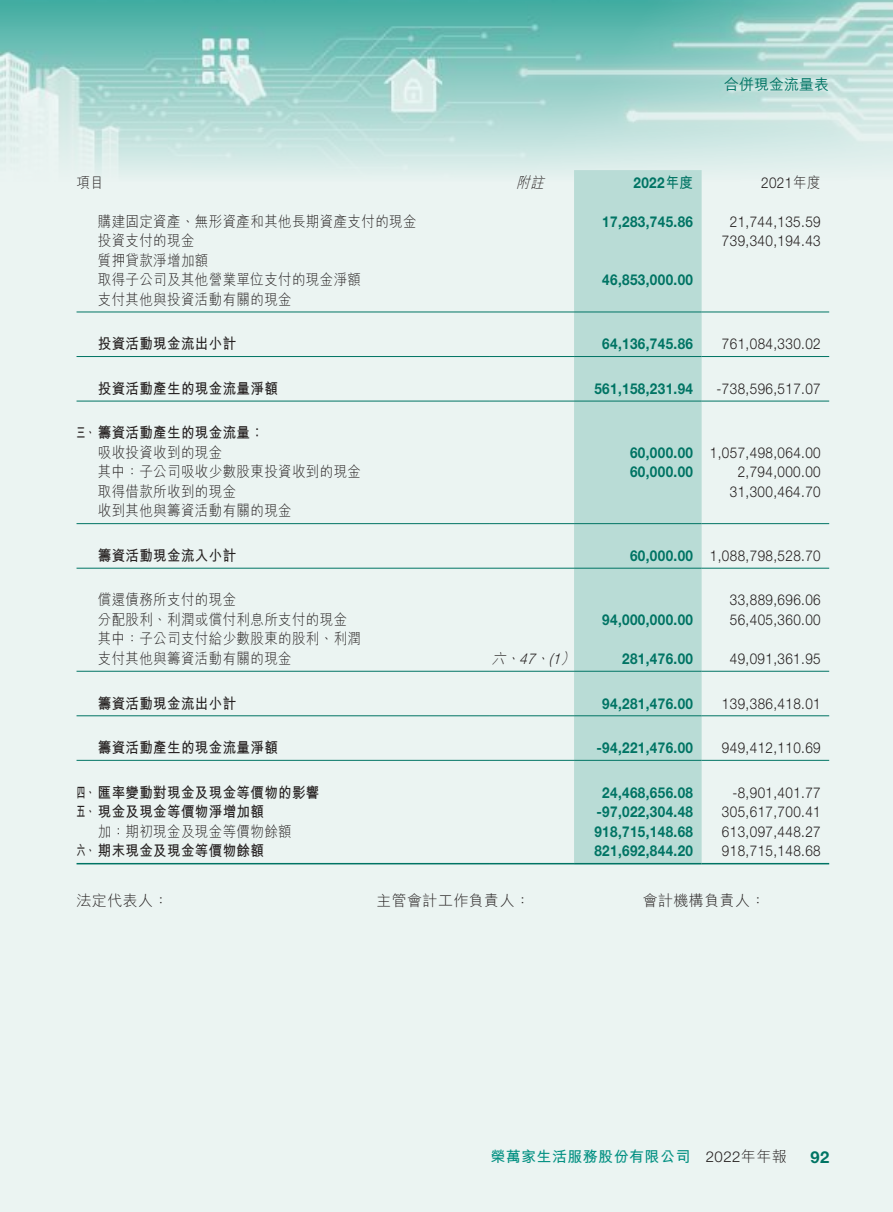
<style>
.page{position:relative;width:893px;height:1212px;background:#ebf4f2}
.page>*{position:absolute;margin:0;border:0;box-sizing:border-box;transform-origin:0 0}
.t1{font:700 16.5px "Helvetica Neue LT Std";color:#007464}
.t2{font:300 15px "Helvetica Neue LT Std";letter-spacing:.03em;color:#241f1f;scale:.9 1}
.t3{font:300 15px/19.5px "M Hei HK";letter-spacing:.03em;color:#241f1f;scale:.9 1}
.t4{font:700 15px "Helvetica Neue LT Std";letter-spacing:.03em;color:#007464;scale:.9 1}
.t5{font:700 15px "M Hei HK";letter-spacing:.03em;color:#241f1f;scale:.6 1}
.t6{font:700 15px "M Hei HK";letter-spacing:.03em;color:#241f1f;scale:.9 1}
.t7{font:300 15px "M Hei HK";letter-spacing:.03em;color:#241f1f}
.t8{font:700 15px "M Hei HK";letter-spacing:.03em;color:#029082}
.t9{font:300 15px "Helvetica Neue LT Std";letter-spacing:.03em;color:#241f1f}
.t10{font:500 15px "M Hei HK";color:#007464}
.t11{font:italic 300 15px "M Hei HK";color:#241f1f;scale:.9 1}
.t12{font:italic 300 15px "Helvetica Neue LT Std";color:#241f1f;scale:.9 1}
.s1{font-family:"M Hei HK"}
</style>
<div class="page">
<img style="left:0;top:0;width:893px;height:173px">
<div style="left:574px;top:170px;width:128px;height:693px;background:#b9dcd6"></div>
<hr style="left:77px;top:312px;width:412px;height:1px;background:#007464">
<hr style="left:489px;top:312px;width:85px;height:1px;background:#007464">
<hr style="left:574px;top:312px;width:128px;height:1px;background:#007464">
<hr style="left:702px;top:312px;width:127px;height:1px;background:#007464">
<hr style="left:77px;top:356px;width:412px;height:1px;background:#007464">
<hr style="left:489px;top:356px;width:85px;height:1px;background:#007464">
<hr style="left:574px;top:356px;width:128px;height:1px;background:#007464">
<hr style="left:702px;top:356px;width:127px;height:1px;background:#007464">
<hr style="left:77px;top:401px;width:412px;height:1px;background:#007464">
<hr style="left:489px;top:401px;width:85px;height:1px;background:#007464">
<hr style="left:574px;top:401px;width:128px;height:1px;background:#007464">
<hr style="left:702px;top:401px;width:127px;height:1px;background:#007464">
<hr style="left:77px;top:523px;width:412px;height:1px;background:#007464">
<hr style="left:489px;top:523px;width:85px;height:1px;background:#007464">
<hr style="left:574px;top:523px;width:128px;height:1px;background:#007464">
<hr style="left:702px;top:523px;width:127px;height:1px;background:#007464">
<hr style="left:77px;top:568px;width:412px;height:1px;background:#007464">
<hr style="left:489px;top:568px;width:85px;height:1px;background:#007464">
<hr style="left:574px;top:568px;width:128px;height:1px;background:#007464">
<hr style="left:702px;top:568px;width:127px;height:1px;background:#007464">
<hr style="left:77px;top:671px;width:412px;height:1px;background:#007464">
<hr style="left:489px;top:671px;width:85px;height:1px;background:#007464">
<hr style="left:574px;top:671px;width:128px;height:1px;background:#007464">
<hr style="left:702px;top:671px;width:127px;height:1px;background:#007464">
<hr style="left:77px;top:715px;width:412px;height:1px;background:#007464">
<hr style="left:489px;top:715px;width:85px;height:1px;background:#007464">
<hr style="left:574px;top:715px;width:128px;height:1px;background:#007464">
<hr style="left:702px;top:715px;width:127px;height:1px;background:#007464">
<hr style="left:77px;top:760px;width:412px;height:1px;background:#007464">
<hr style="left:489px;top:760px;width:85px;height:1px;background:#007464">
<hr style="left:574px;top:760px;width:128px;height:1px;background:#007464">
<hr style="left:702px;top:760px;width:127px;height:1px;background:#007464">
<hr style="left:77px;top:863px;width:412px;height:1px;background:#007464">
<hr style="left:489px;top:863px;width:85px;height:1px;background:#007464">
<hr style="left:574px;top:863px;width:128px;height:1px;background:#007464">
<hr style="left:702px;top:863px;width:127px;height:1px;background:#007464">
<p class="t10" style="left:724px;top:73px;width:107px">合併現金流量表</p>
<p class="t3" style="left:77px;top:172px;width:32px">項目</p>
<p class="t11" style="left:516px;top:175px;width:36px">附註</p>
<p class="t4" style="left:633px;top:173px;width:68px">2022<span class="s1">年度</span></p>
<p class="t2" style="left:761px;top:173px;width:68px">2021<span class="s1">年度</span></p>
<p class="t3" style="left:98px;top:211px;width:356px">購建固定資產、無形資產和其他長期資產支付的現金</p>
<p class="t4" style="left:602px;top:212px;width:102px">17,283,745.86</p>
<p class="t2" style="left:730px;top:212px;width:102px">21,744,135.59</p>
<p class="t3" style="left:98px;top:231px;width:124px">投資支付的現金質押貸款淨增加額</p>
<p class="t2" style="left:722px;top:232px;width:111px">739,340,194.43</p>
<p class="t3" style="left:98px;top:270px;width:294px">取得子公司及其他營業單位支付的現金淨額支付其他與投資活動有關的現金</p>
<p class="t4" style="left:602px;top:271px;width:102px">46,853,000.00</p>
<p class="t6" style="left:98px;top:333px;width:155px">投資活動現金流出小計</p>
<p class="t4" style="left:602px;top:335px;width:102px">64,136,745.86</p>
<p class="t2" style="left:722px;top:335px;width:111px">761,084,330.02</p>
<p class="t6" style="left:98px;top:377px;width:202px">投資活動產生的現金流量淨額</p>
<p class="t5" style="left:77px;top:422px;width:314px">三、籌資活動產生的現金流量：</p>
<p class="t4" style="left:594px;top:379px;width:111px">561,158,231.94</p>
<p class="t2" style="left:717px;top:379px;width:117px">-738,596,517.07</p>
<p class="t3" style="left:98px;top:442px;width:140px">吸收投資收到的現金</p>
<p class="t4" style="left:630px;top:443px;width:72px">60,000.00</p>
<p class="t2" style="left:710px;top:443px;width:125px">1,057,498,064.00</p>
<p class="t3" style="left:98px;top:462px;width:294px">其中：子公司吸收少數股東投資收到的現金</p>
<p class="t4" style="left:630px;top:463px;width:72px">60,000.00</p>
<p class="t2" style="left:738px;top:463px;width:94px">2,794,000.00</p>
<p class="t3" style="left:98px;top:481px;width:217px">取得借款所收到的現金<br>收到其他與籌資活動有關的現金</p>
<p class="t2" style="left:730px;top:482px;width:102px">31,300,464.70</p>
<p class="t6" style="left:98px;top:544px;width:155px">籌資活動現金流入小計</p>
<p class="t4" style="left:630px;top:546px;width:72px">60,000.00</p>
<p class="t2" style="left:710px;top:546px;width:125px">1,088,798,528.70</p>
<p class="t3" style="left:98px;top:590px;width:155px">償還債務所支付的現金</p>
<p class="t2" style="left:730px;top:591px;width:102px">33,889,696.06</p>
<p class="t3" style="left:98px;top:609px;width:294px">分配股利、利潤或償付利息所支付的現金其中：子公司支付給少數股東的股利、利潤</p>
<p class="t4" style="left:602px;top:610px;width:102px">94,000,000.00</p>
<p class="t2" style="left:730px;top:610px;width:102px">56,405,360.00</p>
<p class="t3" style="left:98px;top:648px;width:217px">支付其他與籌資活動有關的現金</p>
<p class="t12" style="left:549px;top:649px;width:34px"><span class="s1">(</span>1 )</p>
<p class="t11" style="left:491px;top:651px;width:21px">六</p>
<p class="t12" style="left:519px;top:649px;width:24px">47</p>
<p class="t11" style="left:505px;top:651px;width:21px">、</p>
<p class="t11" style="left:535px;top:651px;width:21px">、</p>
<p class="t4" style="left:622px;top:649px;width:80px">281,476.00</p>
<p class="t2" style="left:730px;top:649px;width:102px">49,091,361.95</p>
<p class="t6" style="left:98px;top:692px;width:155px">籌資活動現金流出小計</p>
<p class="t4" style="left:602px;top:694px;width:102px">94,281,476.00</p>
<p class="t2" style="left:722px;top:694px;width:111px">139,386,418.01</p>
<p class="t6" style="left:98px;top:737px;width:202px">籌資活動產生的現金流量淨額</p>
<p class="t4" style="left:596px;top:738px;width:109px">-94,221,476.00</p>
<p class="t2" style="left:722px;top:738px;width:111px">949,412,110.69</p>
<p class="t5" style="left:77px;top:781px;width:406px">四、匯率變動對現金及現金等價物的影響</p>
<p class="t4" style="left:602px;top:783px;width:102px">24,468,656.08</p>
<p class="t2" style="left:732px;top:783px;width:100px">-8,901,401.77</p>
<p class="t5" style="left:77px;top:801px;width:314px">五、現金及現金等價物淨增加額</p>
<p class="t4" style="left:596px;top:802px;width:109px">-97,022,304.48</p>
<p class="t2" style="left:722px;top:803px;width:111px">305,617,700.41</p>
<p class="t3" style="left:98px;top:821px;width:217px">加：期初現金及現金等價物餘額</p>
<p class="t4" style="left:594px;top:822px;width:111px">918,715,148.68</p>
<p class="t2" style="left:722px;top:822px;width:111px">613,097,448.27</p>
<p class="t5" style="left:77px;top:840px;width:314px">六、期末現金及現金等價物餘額</p>
<p class="t4" style="left:594px;top:841px;width:111px">821,692,844.20</p>
<p class="t2" style="left:722px;top:842px;width:111px">918,715,148.68</p>
<p class="t7" style="left:77px;top:892px;width:94px">法定代表人：</p>
<p class="t7" style="left:376px;top:892px;width:155px">主管會計工作負責人：</p>
<p class="t7" style="left:643px;top:892px;width:124px">會計機構負責人：</p>
<p class="t8" style="left:490px;top:1146px;width:202px">榮萬家生活服務股份有限公司</p>
<p class="t9" style="left:706px;top:1148px;width:82px">2022<span class="s1">年年報</span></p>
<p class="t1" style="left:810px;top:1147px;width:20px">92</p>
</div>
